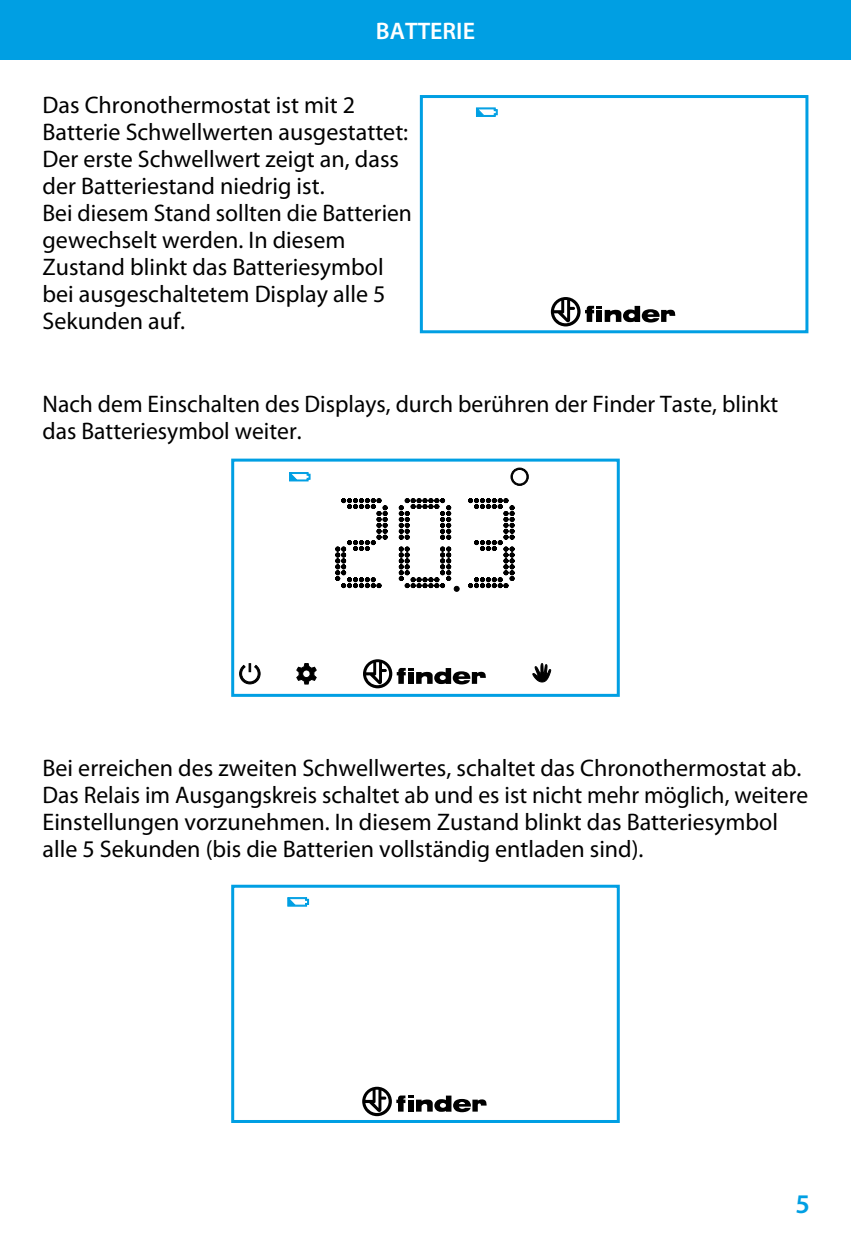
<style>
.page{position:relative;width:851px;height:1234px;background:#fff}
.page>*{position:absolute;margin:0;border:0;box-sizing:border-box;transform-origin:0 0}
.t1{font:600 27px "Myriad Pro";color:#009fe3}
.t2{font:24px/27px "Myriad Pro";color:#000}
.t3{font:600 24px "Myriad Pro";color:#fff}
</style>
<div class="page">
<svg style="left:532px;top:663px;width:19px;height:19px"></svg>
<svg style="left:363px;top:659px;width:123px;height:29px"></svg>
<svg style="left:239px;top:663px;width:22px;height:21px"></svg>
<svg style="left:296px;top:663px;width:21px;height:21px"></svg>
<div style="left:302px;top:669px;width:8px;height:8px;background:#fff;border:1px solid #000;border-radius:50%"></div>
<svg style="left:510px;top:467px;width:18px;height:18px"></svg>
<div style="left:512px;top:469px;width:15px;height:15px;background:#fff;border:1px solid #000;border-radius:50%"></div>
<svg style="left:335px;top:498px;width:53px;height:90px"></svg>
<svg style="left:468px;top:498px;width:46px;height:90px"></svg>
<svg style="left:398px;top:498px;width:61px;height:93px"></svg>
<svg style="left:289px;top:472px;width:22px;height:9px"></svg>
<div style="left:231px;top:458px;width:388px;height:238px;border:3px solid #009fe3"></div>
<svg style="left:550px;top:297px;width:126px;height:29px"></svg>
<svg style="left:476px;top:107px;width:22px;height:10px"></svg>
<div style="left:420px;top:95px;width:388px;height:238px;border:3px solid #009fe3"></div>
<svg style="left:362px;top:1086px;width:125px;height:29px"></svg>
<svg style="left:287px;top:897px;width:22px;height:9px"></svg>
<div style="left:231px;top:884px;width:388px;height:238px;border:3px solid #009fe3"></div>
<div style="left:0;top:0;width:850px;height:60px;background:#009fe3"></div>
<p class="t3" style="left:376px;top:16px;width:100px">BATTERIE</p>
<p class="t2" style="left:43px;top:91px;width:371px">Das Chronothermostat ist mit 2<br>Batterie Schwellwerten ausgestattet:<br>Der erste Schwellwert zeigt an, dass der Batteriestand niedrig ist.<br>Bei diesem Stand sollten die Batterien gewechselt werden. In diesem<br>Zustand blinkt das Batteriesymbol bei ausgeschaltetem Display alle 5<br>Sekunden auf.</p>
<p class="t2" style="left:43px;top:390px;width:737px">Nach dem Einschalten des Displays, durch berühren der Finder Taste, blinkt das Batteriesymbol weiter.</p>
<p class="t2" style="left:43px;top:754px;width:767px">Bei erreichen des zweiten Schwellwertes, schaltet das Chronothermostat ab.<br>Das Relais im Ausgangskreis schaltet ab und es ist nicht mehr möglich, weitere Einstellungen vorzunehmen. In diesem Zustand blinkt das Batteriesymbol alle 5 Sekunden (bis die Batterien vollständig entladen sind).</p>
<p class="t1" style="left:795px;top:1186px;width:16px">5</p>
</div>
